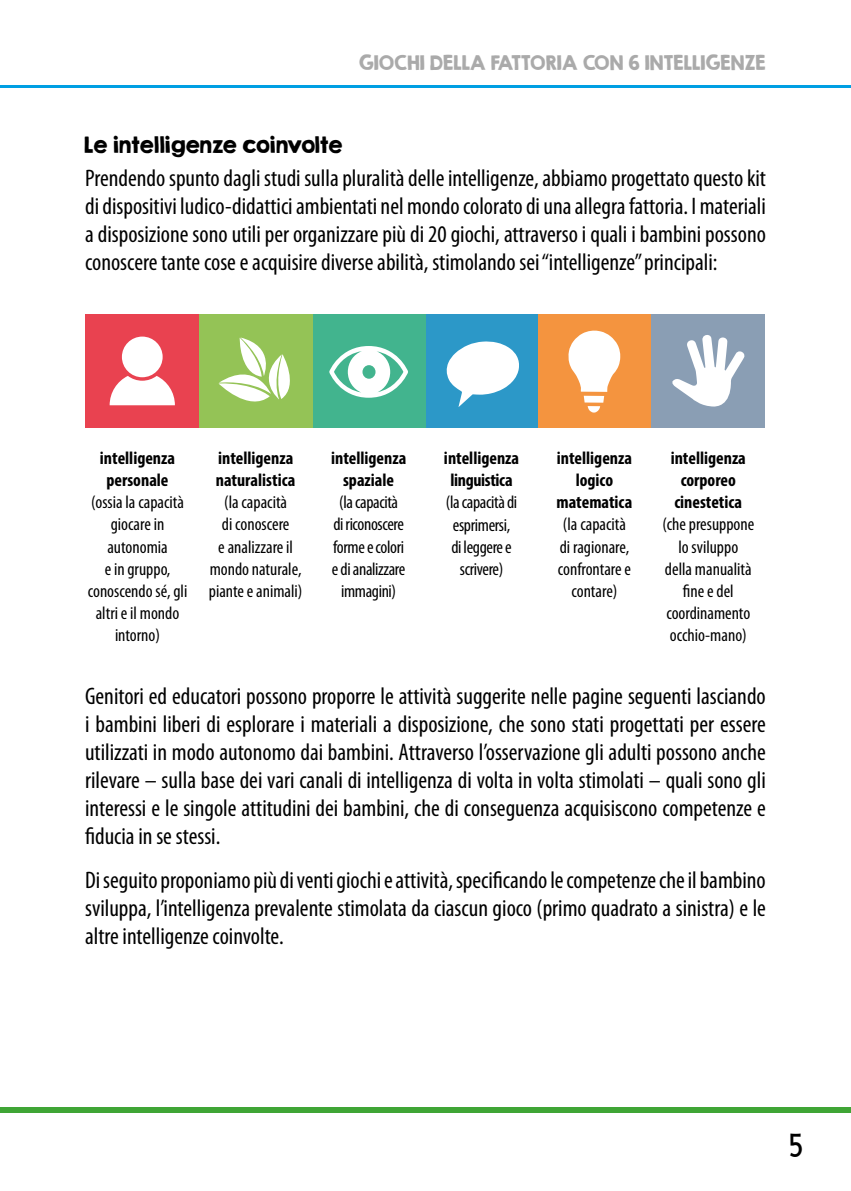
<style>
.page{position:relative;width:851px;height:1191px;background:#fff}
.page>*{position:absolute;margin:0;border:0;box-sizing:border-box;transform-origin:0 0}
.t1{font:condensed 24px/28px "Myriad Pro";color:#000;text-align:justify}
.t2{font:24px "KG She Persisted";color:#000}
.t3{font:20px "KG Second Chances Solid";color:#000}
.t4{font:condensed 18px/22.2px "Myriad Pro";color:#000;text-align:center}
.t5{font:700 condensed 18px/22.2px "Myriad Pro";color:#000;text-align:center}
.t6{font:condensed 18px/22.2px "Myriad Pro";letter-spacing:-.02em;color:#000;text-align:center}
.t7{font:18px "KG Second Chances Solid";color:#aaa}
</style>
<div class="page">
<hr style="left:0;top:85px;width:850px;height:3px;background:#009fe3">
<div style="left:0;top:1107px;width:850px;height:5px;background:#3fa535"></div>
<div style="left:85px;top:314px;width:114px;height:114px;background:#e94250"></div>
<div style="left:122px;top:336px;width:41px;height:41px;background:#fff;border-radius:50%"></div>
<svg style="left:110px;top:376px;width:65px;height:29px"></svg>
<div style="left:425px;top:314px;width:112px;height:114px;background:#2c98c8"></div>
<svg style="left:446px;top:341px;width:73px;height:66px"></svg>
<div style="left:537px;top:314px;width:114px;height:114px;background:#f4943f"></div>
<svg style="left:568px;top:331px;width:52px;height:81px"></svg>
<div style="left:312px;top:314px;width:113px;height:114px;background:#42b48e"></div>
<svg style="left:329px;top:346px;width:79px;height:52px"></svg>
<div style="left:651px;top:314px;width:114px;height:114px;background:#8a9eb4"></div>
<svg style="left:672px;top:335px;width:72px;height:72px"></svg>
<div style="left:199px;top:314px;width:113px;height:114px;background:#94c356"></div>
<svg style="left:218px;top:337px;width:72px;height:65px"></svg>
<p class="t7" style="left:359px;top:51px;width:408px">GIOCHI DELLA FATTORIA CON 6 INTELLIGENZE</p>
<p class="t3" style="left:84px;top:132px;width:260px">Le intelligenze coinvolte</p>
<p class="t1" style="left:85px;top:164px;width:682px">Prendendo spunto dagli studi sulla pluralità delle intelligenze, abbiamo progettato questo kit di dispositivi ludico-didattici ambientati nel mondo colorato di una allegra fattoria. I materiali a disposizione sono utili per organizzare più di 20 giochi, attraverso i quali i bambini possono conoscere tante cose e acquisire diverse abilità, stimolando sei “intelligenze” principali:</p>
<p class="t5" style="left:100px;top:446px;width:77px">intelligenza personale</p>
<p class="t4" style="left:88px;top:491px;width:101px">(ossia la capacità giocare in autonomia<br>e in gruppo, conoscendo sé, gli altri e il mondo intorno)</p>
<p class="t5" style="left:216px;top:446px;width:81px;text-align:left">intelligenza naturalistica</p>
<p class="t4" style="left:209px;top:491px;width:95px">(la capacità<br>di conoscere<br>e analizzare il mondo naturale, piante e animali)</p>
<p class="t5" style="left:331px;top:446px;width:77px">intelligenza spaziale</p>
<p class="t6" style="left:332px;top:491px;width:75px">(la capacità di riconoscere forme e colori e di analizzare immagini)</p>
<p class="t5" style="left:444px;top:446px;width:77px">intelligenza linguistica</p>
<p class="t6" style="left:446px;top:491px;width:73px">(la capacità di esprimersi, di leggere e scrivere)</p>
<p class="t5" style="left:556px;top:446px;width:77px">intelligenza logico matematica</p>
<p class="t4" style="left:558px;top:514px;width:75px">(la capacità di ragionare, confrontare e contare)</p>
<p class="t5" style="left:670px;top:446px;width:77px">intelligenza corporeo cinestetica</p>
<p class="t4" style="left:662px;top:514px;width:93px">(che presuppone lo sviluppo<br>della manualità fine e del coordinamento occhio-mano)</p>
<p class="t1" style="left:85px;top:683px;width:682px">Genitori ed educatori possono proporre le attività suggerite nelle pagine seguenti lasciando i bambini liberi di esplorare i materiali a disposizione, che sono stati progettati per essere utilizzati in modo autonomo dai bambini. Attraverso l’osservazione gli adulti possono anche rilevare – sulla base dei vari canali di intelligenza di volta in volta stimolati – quali sono gli interessi e le singole attitudini dei bambini, che di conseguenza acquisiscono competenze e fiducia in se stessi.</p>
<p class="t1" style="left:85px;top:867px;width:682px">Di seguito proponiamo più di venti giochi e attività, specificando le competenze che il bambino sviluppa, l’intelligenza prevalente stimolata da ciascun gioco (primo quadrato a sinistra) e le altre intelligenze coinvolte.</p>
<p class="t2" style="left:790px;top:1127px;width:14px">5</p>
</div>
